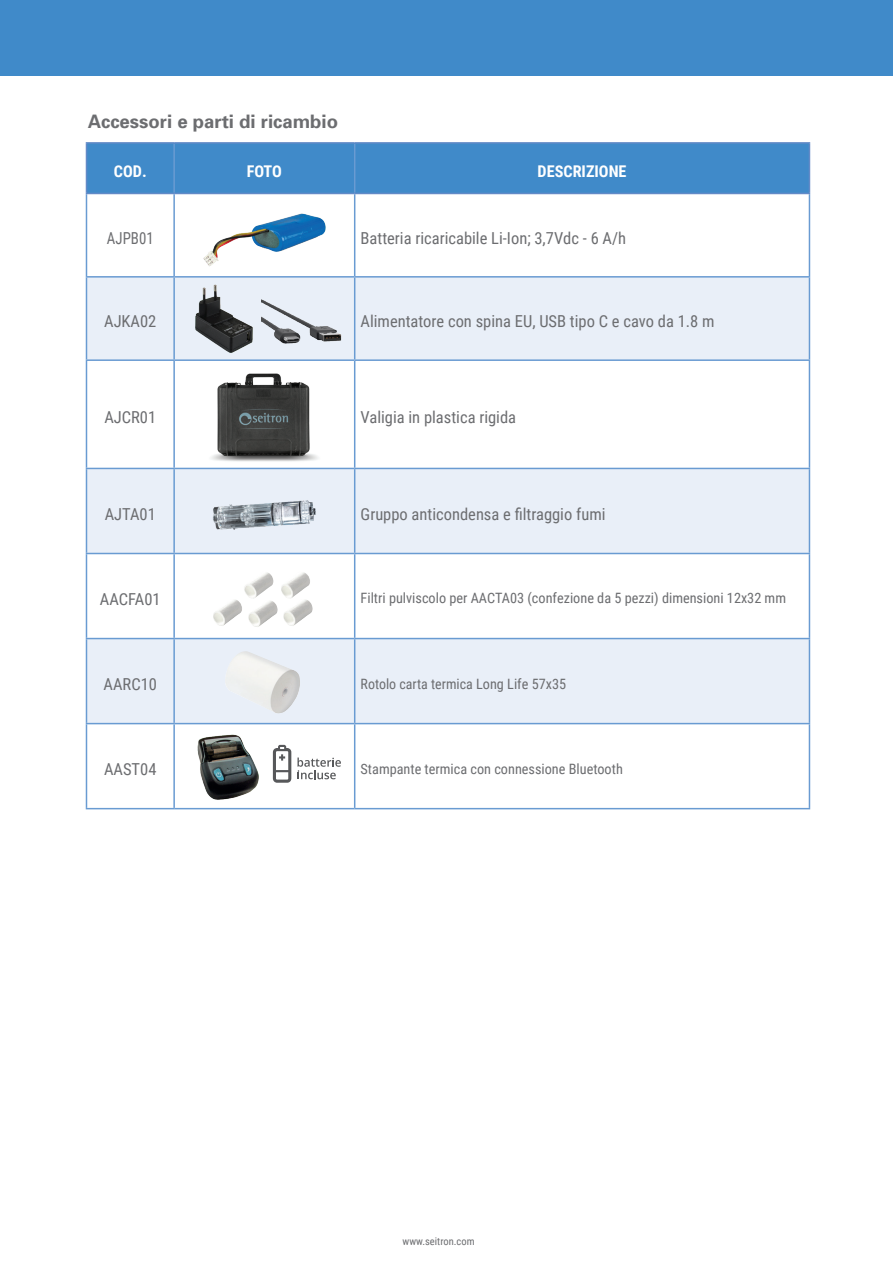
<style>
.page{position:relative;width:893px;height:1263px;background:#fff}
.page>*{position:absolute;margin:0;border:0;box-sizing:border-box;transform-origin:0 0}
.t1{font:700 18.6px "Univers";color:#6c6d70}
.t2{font:16.5px "Roboto Condensed";color:#6c6d70}
.t3{font:16.5px "Roboto Condensed";color:#6c6d70;scale:.9 1}
.t4{font:700 16.2px "Roboto Condensed";color:#fff}
.t5{font:14.25px "Roboto Condensed";color:#6c6d70}
.t6{font:10.5px "Roboto Condensed";color:#6c6d70}
</style>
<div class="page">
<div style="left:0;top:0;width:893px;height:75px;background:#408ac9"></div>
<div style="left:87px;top:144px;width:722px;height:49px;background:#408ac9"></div>
<svg style="left:87px;top:278px;width:722px;height:445px;fill:#e9eff8"></svg>
<hr style="left:173px;top:144px;width:2px;height:49px;background:#699bd2">
<hr style="left:354px;top:144px;width:1px;height:49px;background:#699bd2">
<hr style="left:86px;top:194px;width:1px;height:82px;background:#699bd2">
<hr style="left:173px;top:194px;width:2px;height:82px;background:#699bd2">
<hr style="left:354px;top:194px;width:1px;height:82px;background:#699bd2">
<hr style="left:809px;top:194px;width:1px;height:82px;background:#699bd2">
<hr style="left:86px;top:276px;width:88px;height:2px;background:#699bd2">
<hr style="left:86px;top:278px;width:1px;height:81px;background:#699bd2">
<hr style="left:174px;top:276px;width:181px;height:2px;background:#699bd2">
<hr style="left:173px;top:278px;width:2px;height:81px;background:#699bd2">
<hr style="left:355px;top:276px;width:455px;height:2px;background:#699bd2">
<hr style="left:354px;top:278px;width:1px;height:81px;background:#699bd2">
<hr style="left:809px;top:278px;width:1px;height:81px;background:#699bd2">
<hr style="left:86px;top:469px;width:1px;height:84px;background:#699bd2">
<hr style="left:173px;top:469px;width:2px;height:84px;background:#699bd2">
<hr style="left:354px;top:469px;width:1px;height:84px;background:#699bd2">
<hr style="left:809px;top:469px;width:1px;height:84px;background:#699bd2">
<hr style="left:86px;top:554px;width:1px;height:84px;background:#699bd2">
<hr style="left:173px;top:554px;width:2px;height:84px;background:#699bd2">
<hr style="left:354px;top:554px;width:1px;height:84px;background:#699bd2">
<hr style="left:809px;top:554px;width:1px;height:84px;background:#699bd2">
<hr style="left:86px;top:639px;width:1px;height:84px;background:#699bd2">
<hr style="left:173px;top:639px;width:2px;height:84px;background:#699bd2">
<hr style="left:86px;top:724px;width:1px;height:84px;background:#699bd2">
<hr style="left:173px;top:724px;width:2px;height:84px;background:#699bd2">
<hr style="left:86px;top:142px;width:88px;height:2px;background:#638ac7">
<hr style="left:86px;top:144px;width:1px;height:49px;background:#638ac7">
<hr style="left:174px;top:142px;width:181px;height:2px;background:#638ac7">
<hr style="left:355px;top:142px;width:455px;height:2px;background:#638ac7">
<hr style="left:809px;top:144px;width:1px;height:49px;background:#638ac7">
<hr style="left:86px;top:193px;width:88px;height:1px;background:#638ac7">
<hr style="left:174px;top:193px;width:181px;height:1px;background:#638ac7">
<hr style="left:355px;top:193px;width:455px;height:1px;background:#638ac7">
<hr style="left:355px;top:638px;width:455px;height:1px;background:#699bd2">
<hr style="left:354px;top:639px;width:1px;height:84px;background:#699bd2">
<hr style="left:809px;top:639px;width:1px;height:84px;background:#699bd2">
<hr style="left:355px;top:723px;width:455px;height:1px;background:#699bd2">
<hr style="left:354px;top:724px;width:1px;height:84px;background:#699bd2">
<hr style="left:809px;top:724px;width:1px;height:84px;background:#699bd2">
<hr style="left:355px;top:808px;width:455px;height:1px;background:#699bd2">
<hr style="left:86px;top:359px;width:88px;height:2px;background:#699bd2">
<hr style="left:86px;top:361px;width:1px;height:107px;background:#699bd2">
<hr style="left:174px;top:359px;width:181px;height:2px;background:#699bd2">
<hr style="left:173px;top:361px;width:2px;height:107px;background:#699bd2">
<hr style="left:355px;top:359px;width:455px;height:2px;background:#699bd2">
<hr style="left:354px;top:361px;width:1px;height:107px;background:#699bd2">
<hr style="left:809px;top:361px;width:1px;height:107px;background:#699bd2">
<hr style="left:86px;top:468px;width:88px;height:1px;background:#699bd2">
<hr style="left:174px;top:468px;width:181px;height:1px;background:#699bd2">
<hr style="left:355px;top:468px;width:455px;height:1px;background:#699bd2">
<hr style="left:86px;top:553px;width:88px;height:1px;background:#699bd2">
<hr style="left:174px;top:553px;width:181px;height:1px;background:#699bd2">
<hr style="left:355px;top:553px;width:455px;height:1px;background:#699bd2">
<hr style="left:86px;top:638px;width:88px;height:1px;background:#699bd2">
<hr style="left:174px;top:638px;width:181px;height:1px;background:#699bd2">
<hr style="left:86px;top:723px;width:88px;height:1px;background:#699bd2">
<hr style="left:174px;top:723px;width:181px;height:1px;background:#699bd2">
<hr style="left:86px;top:808px;width:88px;height:1px;background:#699bd2">
<hr style="left:174px;top:808px;width:181px;height:1px;background:#699bd2">
<img style="left:177px;top:358px;width:174px;height:116px">
<img style="left:205px;top:498px;width:118px;height:34px">
<img style="left:186px;top:277px;width:72px;height:85px">
<img style="left:262px;top:291px;width:84px;height:63px">
<img style="left:203px;top:213px;width:123px;height:54px">
<img style="left:244px;top:571px;width:30px;height:28px">
<img style="left:213px;top:599px;width:30px;height:27px">
<img style="left:281px;top:571px;width:30px;height:28px">
<img style="left:248px;top:600px;width:30px;height:27px">
<img style="left:283px;top:599px;width:30px;height:27px">
<img style="left:224px;top:651px;width:79px;height:64px">
<img style="left:182px;top:734px;width:91px;height:76px">
<svg style="left:273px;top:745px;width:18px;height:38px"></svg>
<svg style="left:297px;top:757px;width:44px;height:22px"></svg>
<p class="t1" style="left:88px;top:110px;width:252px">Accessori e parti di ricambio</p>
<p class="t4" style="left:114px;top:160px;width:34px">COD.</p>
<p class="t4" style="left:247px;top:160px;width:37px">FOTO</p>
<p class="t4" style="left:538px;top:160px;width:90px">DESCRIZIONE</p>
<p class="t3" style="left:107px;top:226px;width:53px">AJPB01</p>
<p class="t2" style="left:361px;top:226px;width:267px">Batteria ricaricabile Li-Ion; 3,7Vdc - 6 A/h</p>
<p class="t2" style="left:104px;top:310px;width:54px">AJKA02</p>
<p class="t2" style="left:361px;top:310px;width:355px">Alimentatore con spina EU, USB tipo C e cavo da 1.8 m</p>
<p class="t2" style="left:104px;top:405px;width:53px">AJCR01</p>
<p class="t2" style="left:361px;top:405px;width:157px">Valigia in plastica rigida</p>
<p class="t2" style="left:105px;top:502px;width:53px">AJTA01</p>
<p class="t2" style="left:361px;top:502px;width:246px">Gruppo anticondensa e filtraggio fumi</p>
<p class="t2" style="left:100px;top:587px;width:62px">AACFA01</p>
<p class="t5" style="left:361px;top:588px;width:427px">Filtri pulviscolo per AACTA03 (confezione da 5 pezzi) dimensioni 12x32 mm</p>
<p class="t2" style="left:104px;top:672px;width:55px">AARC10</p>
<p class="t5" style="left:361px;top:673px;width:207px">Rotolo carta termica Long Life 57x35</p>
<p class="t2" style="left:104px;top:757px;width:54px">AAST04</p>
<p class="t5" style="left:361px;top:758px;width:264px">Stampante termica con connessione Bluetooth</p>
<p class="t6" style="left:403px;top:1233px;width:74px">www.seitron.com</p>
</div>
